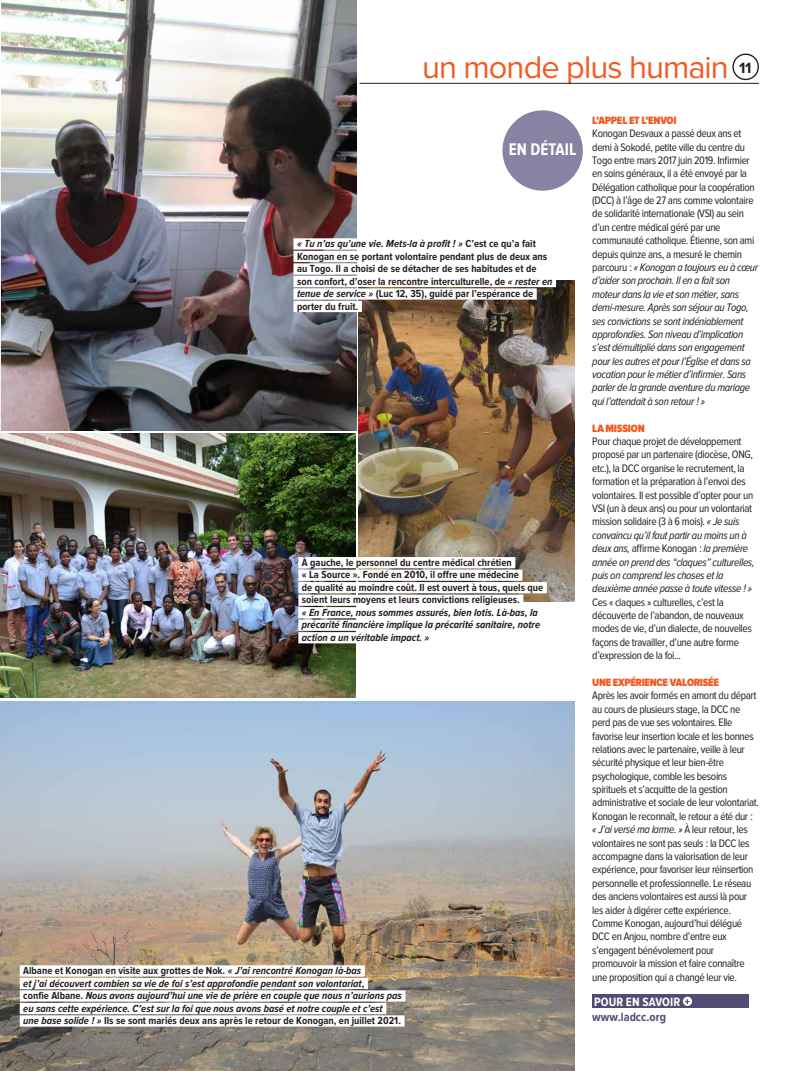
<style>
.page{position:relative;width:798px;height:1071px;background:#fff}
.page>*{position:absolute;margin:0;border:0;box-sizing:border-box;transform-origin:0 0}
.t1{font:32.5px "Proxima Nova";letter-spacing:-.03em;color:#f15a22}
.t2{font:700 17.5px "Proxima Nova Cond";color:#fff;scale:.95 1}
.t3{font:700 12.5px "Proxima Nova Cond";color:#504c73}
.t4{font:700 12.5px "Proxima Nova Cond";letter-spacing:.01em;color:#fff}
.t5{font:11.25px/13.4px "Proxima Nova Cond";letter-spacing:-.03em;color:#231f20}
.t6{font:italic 11.25px/13.4px "Proxima Nova Cond";letter-spacing:-.03em;color:#231f20}
.t7{font:900 11px "Proxima Nova Cond";letter-spacing:-.03em;color:#f15a22}
.t8{font:italic 700 10.62px/12.5px "Proxima Nova Cond";color:#231f20}
.t9{font:700 10.62px/12.5px "Proxima Nova Cond";color:#231f20}
.s1{font-style:italic}
.s2{font-style:normal}
</style>
<div class="page">
<img style="left:0;top:142px;width:1px;height:637px">
<img style="left:1px;top:0;width:355px;height:430px">
<img style="left:0;top:701px;width:574px;height:369px">
<img style="left:359px;top:280px;width:215px;height:321px">
<img style="left:1px;top:433px;width:355px;height:264px">
<div style="left:502px;top:110px;width:80px;height:81px;background:#8683a3;border-radius:50%"></div>
<div style="left:20px;top:964px;width:345px;height:12px;background:#fff"></div>
<div style="left:20px;top:977px;width:348px;height:11px;background:#fff"></div>
<div style="left:20px;top:989px;width:385px;height:12px;background:#fff"></div>
<div style="left:20px;top:1002px;width:366px;height:11px;background:#fff"></div>
<div style="left:20px;top:1014px;width:384px;height:12px;background:#fff"></div>
<div style="left:298px;top:557px;width:217px;height:11px;background:#fff"></div>
<div style="left:298px;top:569px;width:224px;height:11px;background:#fff"></div>
<div style="left:298px;top:582px;width:248px;height:11px;background:#fff"></div>
<div style="left:298px;top:594px;width:225px;height:11px;background:#fff"></div>
<div style="left:298px;top:607px;width:243px;height:11px;background:#fff"></div>
<div style="left:298px;top:619px;width:245px;height:11px;background:#fff"></div>
<div style="left:298px;top:632px;width:135px;height:11px;background:#fff"></div>
<div style="left:293px;top:238px;width:246px;height:11px;background:#fff"></div>
<div style="left:293px;top:251px;width:257px;height:11px;background:#fff"></div>
<div style="left:293px;top:263px;width:247px;height:11px;background:#fff"></div>
<div style="left:293px;top:276px;width:262px;height:11px;background:#fff"></div>
<div style="left:293px;top:288px;width:243px;height:11px;background:#fff"></div>
<div style="left:293px;top:301px;width:69px;height:11px;background:#fff"></div>
<div style="left:592px;top:994px;width:156px;height:13px;background:#504c73"></div>
<svg style="left:682px;top:996px;width:9px;height:9px"></svg>
<svg style="left:684px;top:998px;width:5px;height:5px"></svg>
<div style="left:732px;top:53px;width:26px;height:27px;border:1px solid #231f20;border-radius:50%"></div>
<hr style="left:359px;top:83px;width:399px;height:1px;background:#231f20">
<h1 class="t1" style="left:422px;top:48px;width:331px">un monde plus humain <sup>11</sup></h1>
<h2 class="t2" style="left:508px;top:140px;width:73px">EN DÉTAIL</h2>
<p class="t9" style="left:297px;top:238px;width:257px"><span class="s1">« Tu n’as qu’une vie. Mets-la à profit ! »</span> C’est ce qu’a fait Konogan en se portant volontaire pendant plus de deux ans au Togo. Il a choisi de se détacher de ses habitudes et de son confort, d’oser la rencontre interculturelle, de <span class="s1">« rester en tenue de service »</span> (Luc 12, 35), guidé par l’espérance de porter du fruit.</p>
<p class="t9" style="left:302px;top:556px;width:243px">À gauche, le personnel du centre médical chrétien<br>« La Source ». Fondé en 2010, il offre une médecine<br>de qualité au moindre coût. Il est ouvert à tous, quels que soient leurs moyens et leurs convictions religieuses.</p>
<p class="t8" style="left:302px;top:606px;width:239px">« En France, nous sommes assurés, bien lotis. Là-bas, la précarité financière implique la précarité sanitaire, notre action a un véritable impact. »</p>
<p class="t8" style="left:23px;top:964px;width:380px"><span class="s2">Albane et Konogan en visite aux grottes de Nok.</span> « J’ai rencontré Konogan là-bas<br>et j’ai découvert combien sa vie de foi s’est approfondie pendant son volontariat<span class="s2">,<br>confie Albane.</span> Nous avons aujourd’hui une vie de prière en couple que nous n’aurions pas eu sans cette expérience. C’est sur la foi que nous avons basé et notre couple et c’est<br>une base solide ! » <span class="s2">Ils se sont mariés deux ans après le retour de Konogan, en juillet 2021.</span></p>
<p class="t7" style="left:592px;top:114px;width:86px">L’APPEL ET L’ENVOI</p>
<p class="t6" style="left:592px;top:127px;width:167px"><span class="s2">Konogan Desvaux a passé deux ans et demi à Sokodé, petite ville du centre du Togo entre mars 2017 juin 2019. Infirmier en soins généraux, il a été envoyé par la Délégation catholique pour la coopération (DCC) à l’âge de 27 ans comme volontaire de solidarité internationale (VSI) au sein d’un centre médical géré par une communauté catholique. Étienne, son ami depuis quinze ans, a mesuré le chemin parcouru :</span> « Konogan a toujours eu à cœur d’aider son prochain. Il en a fait son moteur dans la vie et son métier, sans demi-mesure. Après son séjour au Togo, ses convictions se sont indéniablement approfondies. Son niveau d’implication s’est démultiplié dans son engagement pour les autres et pour l’Église et dans sa vocation pour le métier d’infirmier. Sans parler de la grande aventure du mariage qui l’attendait à son retour ! »</p>
<p class="t7" style="left:592px;top:421px;width:54px">LA MISSION</p>
<p class="t5" style="left:592px;top:435px;width:164px">Pour chaque projet de développement proposé par un partenaire (diocèse, ONG, etc.), la DCC organise le recrutement, la formation et la préparation à l’envoi des volontaires. Il est possible d’opter pour un VSI (un à deux ans) ou pour un volontariat mission solidaire (3 à 6 mois). <span class="s1">« Je suis convaincu qu’il faut partir au moins un à deux ans,</span> affirme Konogan : <span class="s1">la première année on prend des “claques” culturelles, puis on comprend les choses et la deuxième année passe à toute vitesse ! »</span></p>
<p class="t5" style="left:592px;top:595px;width:161px">Ces « claques » culturelles, c’est la découverte de l’abandon, de nouveaux modes de vie, d’un dialecte, de nouvelles façons de travailler, d’une autre forme d’expression de la foi...</p>
<p class="t7" style="left:592px;top:676px;width:128px">UNE EXPÉRIENCE VALORISÉE</p>
<p class="t5" style="left:592px;top:689px;width:168px">Après les avoir formés en amont du départ au cours de plusieurs stage, la DCC ne perd pas de vue ses volontaires. Elle favorise leur insertion locale et les bonnes relations avec le partenaire, veille à leur sécurité physique et leur bien-être psychologique, comble les besoins spirituels et s’acquitte de la gestion administrative et sociale de leur volontariat.<br>Konogan le reconnaît, le retour a été dur : <span class="s1">« J’ai versé ma larme. »</span> À leur retour, les volontaires ne sont pas seuls : la DCC les accompagne dans la valorisation de leur expérience, pour favoriser leur réinsertion personnelle et professionnelle. Le réseau des anciens volontaires est aussi là pour les aider à digérer cette expérience.<br>Comme Konogan, aujourd’hui délégué DCC en Anjou, nombre d’entre eux s’engagent bénévolement pour promouvoir la mission et faire connaître une proposition qui a changé leur vie.</p>
<p class="t4" style="left:594px;top:994px;width:88px">POUR EN SAVOIR</p>
<p class="t3" style="left:592px;top:1009px;width:75px">www.ladcc.org</p>
</div>
